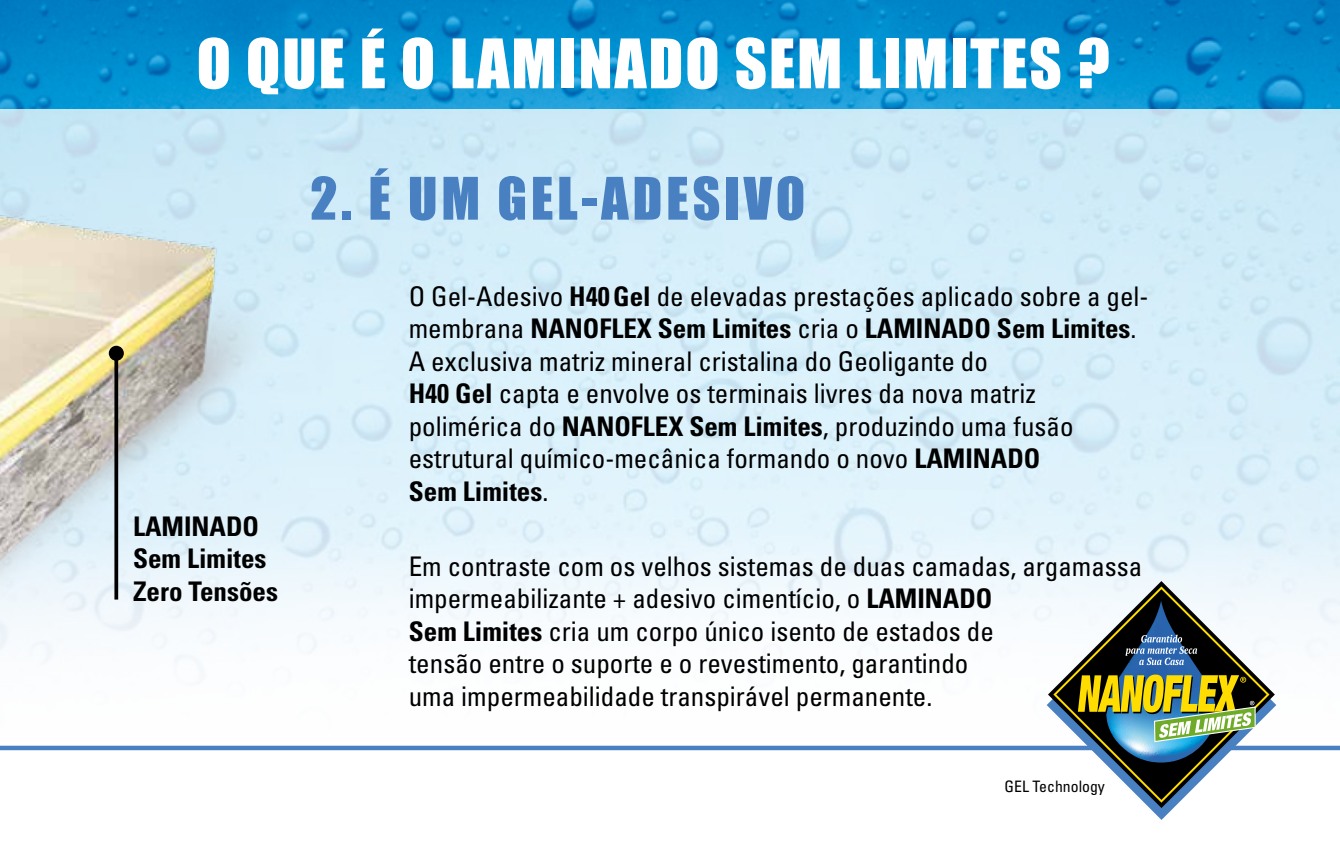
<style>
.page{position:relative;width:1340px;height:862px;background:#fff}
.page>*{position:absolute;margin:0;border:0;box-sizing:border-box;transform-origin:0 0}
.t1{font:63px "Impact";letter-spacing:.03em;color:#fff}
.t2{font:54px "Impact";letter-spacing:.07em;color:#4980c1}
.t3{font:condensed 27px/32.4px "Univers LT Std";color:#000}
.t4{font:700 condensed 27px/32.4px "Univers LT Std";color:#000}
.t5{font:condensed 15.75px "Univers LT Std";color:#000}
.s1{font-weight:700}
</style>
<div class="page">
<img style="left:0;top:108px;width:1339px;height:643px">
<svg style="left:293px;top:745px;width:1046px;height:4px;background:#6996cc"></svg>
<img style="left:0;top:191px;width:293px;height:560px">
<svg style="left:114px;top:360px;width:4px;height:239px"></svg>
<div style="left:109px;top:345px;width:15px;height:15px;background:#000;border-radius:50%"></div>
<img style="left:0;top:0;width:1339px;height:108px">
<svg style="left:1046px;top:589px;width:230px;height:230px"></svg>
<svg style="left:1048px;top:580px;width:226px;height:227px"></svg>
<svg style="left:1051px;top:584px;width:219px;height:219px"></svg>
<svg style="left:1077px;top:600px;width:179px;height:162px"></svg>
<h1 class="t1" style="left:197px;top:15px;width:914px">O QUE É O LAMINADO SEM LIMITES ?</h1>
<h2 class="t2" style="left:310px;top:156px;width:496px">2. É UM GEL-ADESIVO</h2>
<p class="t4" style="left:133px;top:509px;width:146px">LAMINADO<br>Sem Limites<br>Zero Tensões</p>
<p class="t3" style="left:409px;top:280px;width:741px">O Gel-Adesivo <span class="s1">H40Gel</span> de elevadas prestações aplicado sobre a gel&shy;membrana <span class="s1">NANOFLEX Sem Limites</span> cria o <span class="s1">LAMINADO Sem Limites</span>.<br>A exclusiva matriz mineral cristalina do Geoligante do<br><span class="s1">H40 Gel</span> capta e envolve os terminais livres da nova matriz polimérica do <span class="s1">NANOFLEX Sem Limites</span>, produzindo uma fusão estrutural químico-mecânica formando o novo <span class="s1">LAMINADO<br>Sem Limites</span>.</p>
<p class="t3" style="left:409px;top:549px;width:735px">Em contraste com os velhos sistemas de duas camadas, argamassa impermeabilizante + adesivo cimentício, o <span class="s1">LAMINADO<br>Sem Limites</span> cria um corpo único isento de estados de<br>tensão entre o suporte e o revestimento, garantindo<br>uma impermeabilidade transpirável permanente.</p>
<p class="t5" style="left:1004px;top:775px;width:102px">GEL Technology</p>
</div>
